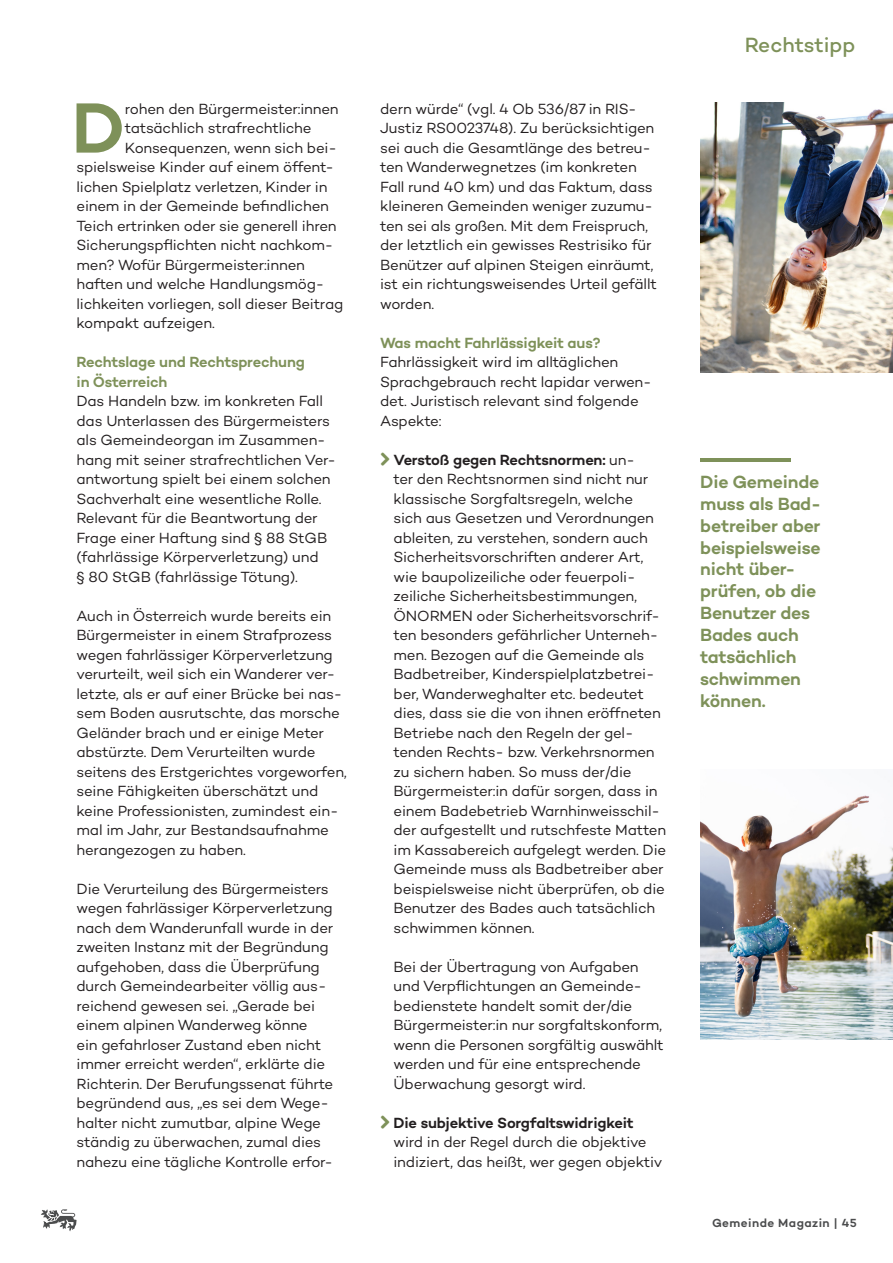
<style>
.page{position:relative;width:893px;height:1263px;background:#fff}
.page>*{position:absolute;margin:0;border:0;box-sizing:border-box;transform-origin:0 0}
.t1{font:600 72.3px "Campton";color:#7e9159}
.t2{font:500 21px "Campton";letter-spacing:-.005em;color:#7e9159}
.t3{font:600 18px/21.9px "Campton";letter-spacing:-.015em;color:#7e9159}
.t4{font:15px/19.5px "Campton";letter-spacing:-.015em;color:#231f20}
.t5{font:600 15px/19.5px "Campton";letter-spacing:-.015em;color:#7e9159}
.t6{font:600 12px "Campton";letter-spacing:.04em;color:#4b4c4d}
.s1{font-weight:600}
</style>
<div class="page">
<hr style="left:700px;top:458px;width:91px;height:4px;background:#7e9159">
<img style="left:700px;top:795px;width:193px;height:245px">
<img style="left:700px;top:102px;width:193px;height:270px">
<svg style="left:41px;top:1209px;width:36px;height:22px"></svg>
<p class="t1" style="left:71px;top:82px;width:56px">D</p>
<p class="t4" style="left:125px;top:98px;width:215px">rohen den Bürgermeister:innen</p>
<p class="t4" style="left:125px;top:118px;width:188px">tatsächlich strafrechtliche</p>
<p class="t4" style="left:125px;top:137px;width:213px">Konsequenzen, wenn sich bei-</p>
<p class="t4" style="left:77px;top:157px;width:259px">spielsweise Kinder auf einem öffent-</p>
<p class="t4" style="left:77px;top:176px;width:253px">lichen Spielplatz verletzen, Kinder in</p>
<p class="t4" style="left:77px;top:196px;width:254px">einem in der Gemeinde befindlichen</p>
<p class="t4" style="left:77px;top:215px;width:262px">Teich ertrinken oder sie generell ihren</p>
<p class="t4" style="left:77px;top:235px;width:258px">Sicherungspflichten nicht nachkom-</p>
<p class="t4" style="left:77px;top:254px;width:230px">men? Wofür Bürgermeister:innen</p>
<p class="t4" style="left:77px;top:274px;width:249px">haften und welche Handlungsmög-</p>
<p class="t4" style="left:77px;top:293px;width:268px">lichkeiten vorliegen, soll dieser Beitrag</p>
<p class="t4" style="left:77px;top:313px;width:140px">kompakt aufzeigen.</p>
<p class="t5" style="left:77px;top:352px;width:230px">Rechtslage und Rechtsprechung in Österreich</p>
<p class="t4" style="left:77px;top:391px;width:261px">Das Handeln bzw. im konkreten Fall das Unterlassen des Bürgermeisters als Gemeindeorgan im Zusammen&shy;hang mit seiner strafrechtlichen Ver&shy;antwortung spielt bei einem solchen Sachverhalt eine wesentliche Rolle.<br>Relevant für die Beantwortung der Frage einer Haftung sind § 88 StGB (fahrlässige Körperverletzung) und<br>§ 80 StGB (fahrlässige Tötung).</p>
<p class="t4" style="left:77px;top:605px;width:272px">Auch in Österreich wurde bereits ein Bürgermeister in einem Strafprozess wegen fahrlässiger Körperverletzung verurteilt, weil sich ein Wanderer ver&shy;letzte, als er auf einer Brücke bei nas&shy;sem Boden ausrutschte, das morsche Geländer brach und er einige Meter abstürzte. Dem Verurteilten wurde seitens des Erstgerichtes vorgeworfen, seine Fähigkeiten überschätzt und keine Professionisten, zumindest ein&shy;mal im Jahr, zur Bestandsaufnahme herangezogen zu haben.</p>
<p class="t4" style="left:77px;top:878px;width:258px">Die Verurteilung des Bürgermeisters wegen fahrlässiger Körperverletzung nach dem Wanderunfall wurde in der zweiten Instanz mit der Begründung aufgehoben, dass die Überprüfung durch Gemeindearbeiter völlig aus&shy;reichend gewesen sei. „Gerade bei einem alpinen Wanderweg könne<br>ein gefahrloser Zustand eben nicht immer erreicht werden“, erklärte die Richterin. Der Berufungssenat führte begründend aus, „es sei dem Wege&shy;halter nicht zumutbar, alpine Wege ständig zu überwachen, zumal dies nahezu eine tägliche Kontrolle erfor-</p>
<p class="t4" style="left:380px;top:98px;width:278px">dern würde“ (vgl. 4 Ob 536/87 in RIS-Justiz RS0023748). Zu berücksichtigen sei auch die Gesamtlänge des betreu&shy;ten Wanderwegnetzes (im konkreten Fall rund 40 km) und das Faktum, dass kleineren Gemeinden weniger zuzumu&shy;ten sei als großen. Mit dem Freispruch, der letztlich ein gewisses Restrisiko für Benützer auf alpinen Steigen einräumt, ist ein richtungsweisendes Urteil gefällt worden.</p>
<p class="t5" style="left:380px;top:332px;width:222px">Was macht Fahrlässigkeit aus?</p>
<p class="t4" style="left:380px;top:352px;width:273px">Fahrlässigkeit wird im alltäglichen<br>Sprachgebrauch recht lapidar verwen&shy;det. Juristisch relevant sind folgende<br>Aspekte:</p>
<p class="t4" style="left:394px;top:449px;width:274px"><span class="s1">Verstoß gegen Rechtsnormen:</span> un-<br>ter den Rechtsnormen sind nicht nur klassische Sorgfaltsregeln, welche<br>sich aus Gesetzen und Verordnungen ableiten, zu verstehen, sondern auch Sicherheitsvorschriften anderer Art, wie baupolizeiliche oder feuerpoli&shy;zeiliche Sicherheitsbestimmungen, ÖNORMEN oder Sicherheitsvorschrif&shy;ten besonders gefährlicher Unterneh&shy;men. Bezogen auf die Gemeinde als Badbetreiber, Kinderspielplatzbetrei&shy;ber, Wanderweghalter etc. bedeutet dies, dass sie die von ihnen eröffneten Betriebe nach den Regeln der gel&shy;tenden Rechts- bzw. Verkehrsnormen zu sichern haben. So muss der/die Bürgermeister:in dafür sorgen, dass in einem Badebetrieb Warnhinweisschil&shy;der aufgestellt und rutschfeste Matten im Kassabereich aufgelegt werden. Die Gemeinde muss als Badbetreiber aber beispielsweise nicht überprüfen, ob die Benutzer des Bades auch tatsächlich schwimmen können.</p>
<p class="t4" style="left:394px;top:956px;width:272px">Bei der Übertragung von Aufgaben und Verpflichtungen an Gemeinde&shy;bedienstete handelt somit der/die Bürgermeister:in nur sorgfaltskonform, wenn die Personen sorgfältig auswählt werden und für eine entsprechende Überwachung gesorgt wird.</p>
<p class="t4" style="left:393px;top:1112px;width:270px"><span class="s1">Die subjektive Sorgfaltswidrigkeit </span>wird in der Regel durch die objektive indiziert, das heißt, wer gegen objektiv</p>
<p class="t2" style="left:745px;top:32px;width:112px">Rechtstipp</p>
<p class="t3" style="left:700px;top:470px;width:122px">Die Gemeinde muss als Bad&shy;betreiber aber beispielsweise nicht über&shy;prüfen, ob die<br>Benutzer des<br>Bades auch tatsächlich schwimmen können.</p>
<p class="t6" style="left:712px;top:1215px;width:146px">Gemeinde Magazin | 45</p>
</div>
